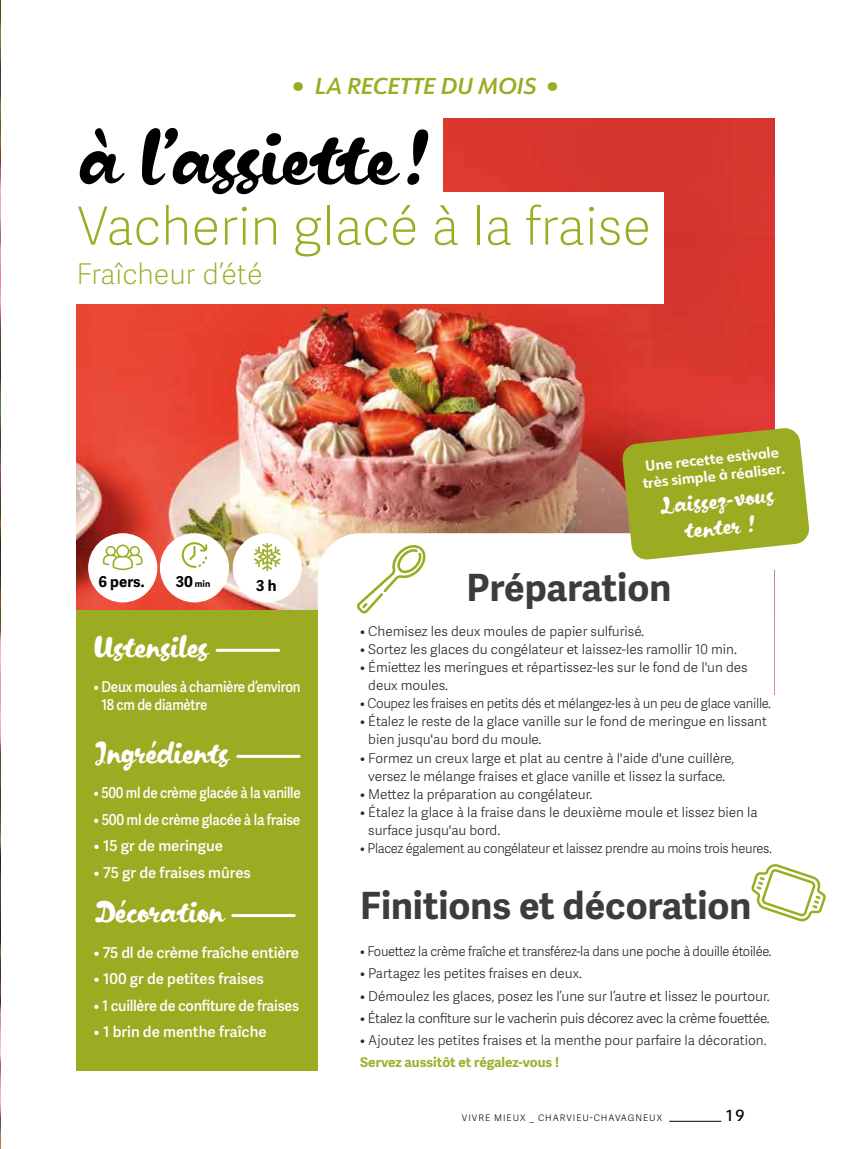
<style>
.page{position:relative;width:851px;height:1149px;background:#fff}
.page>*{position:absolute;margin:0;border:0;box-sizing:border-box;transform-origin:0 0}
.t1{font:75px "Kapelka New";letter-spacing:-.02em;color:#000}
.t2{font:100 52.5px "Adelle Sans";color:#9bac22}
.t3{font:700 37.5px "Adelle Sans";color:#3c3c3b}
.t4{font:30px "Kapelka New";letter-spacing:-.02em;color:#fff}
.t5{font:100 28.5px "Adelle Sans";color:#9bac22}
.t6{font:22.5px/27px "Kapelka New";color:#fff;text-align:center}
.t7{font:italic 600 22.5px "URW Form";color:#9bac22}
.t8{font:500 15.75px "URW Form";color:#000}
.t9{font:600 15px "Adelle Sans";color:#fff}
.t10{font:600 15px/18px "Adelle Sans";letter-spacing:-.02em;color:#fff;scale:.89 1}
.t11{font:600 15px "Adelle Sans";letter-spacing:-.02em;color:#fff;scale:.96 1}
.t12{font:600 15px "Adelle Sans";letter-spacing:-.02em;color:#fff;scale:.91 1}
.t13{font:600 15px "Adelle Sans";letter-spacing:-.02em;color:#fff}
.t14{font:700 15px "Adelle Sans";color:#000}
.t15{font:700 14.4px/17.2px "URW Form";color:#fff;text-align:center}
.t16{font:300 13.5px/18px "Adelle Sans";color:#282827}
.t17{font:300 13.5px "Adelle Sans";letter-spacing:-.02em;color:#282827;scale:.95 1}
.t18{font:300 13.5px "Adelle Sans";letter-spacing:-.02em;color:#282827;scale:.96 1}
.t19{font:300 13.5px "Adelle Sans";letter-spacing:-.02em;color:#282827}
.t20{font:700 13.5px "Adelle Sans";color:#a0af2f}
.t21{font:300 9px "Adelle Sans";letter-spacing:.11em;color:#000}
.t22{font:700 9px "Adelle Sans";color:#000}
.s1{font-weight:800;font-style:normal}
.s2{font-size:15px}
</style>
<div class="page">
<hr style="left:669px;top:1120px;width:52px;height:1px;background:#000">
<img style="left:0;top:0;width:1px;height:1148px">
<img style="left:77px;top:118px;width:697px;height:492px">
<svg style="left:317px;top:533px;width:457px;height:180px"></svg>
<div style="left:77px;top:610px;width:240px;height:460px;background:#9bac22"></div>
<hr style="left:217px;top:648px;width:61px;height:3px;background:#fff">
<hr style="left:238px;top:754px;width:61px;height:3px;background:#fff">
<hr style="left:233px;top:913px;width:61px;height:3px;background:#fff">
<div style="left:64px;top:118px;width:378px;height:100px;background:#fff"></div>
<div style="left:64px;top:192px;width:599px;height:111px;background:#fff"></div>
<svg style="left:357px;top:544px;width:69px;height:69px"></svg>
<div style="left:88px;top:533px;width:69px;height:69px;background:#fff;border-radius:50%"></div>
<svg style="left:103px;top:544px;width:39px;height:26px"></svg>
<div style="left:160px;top:533px;width:69px;height:69px;background:#fff;border-radius:50%"></div>
<svg style="left:182px;top:542px;width:25px;height:25px"></svg>
<svg style="left:621px;top:427px;width:189px;height:142px;background:#adaf45"></svg>
<svg style="left:751px;top:864px;width:75px;height:58px"></svg>
<div style="left:233px;top:533px;width:69px;height:69px;background:#fff;border-radius:50%"></div>
<svg style="left:254px;top:542px;width:27px;height:29px"></svg>
<h3 class="t7" style="left:292px;top:70px;width:268px"><span class="s1">•</span> LA RECETTE DU MOIS <span class="s1">•</span></h3>
<h1 class="t1" style="left:77px;top:107px;width:353px">à l’assiette!</h1>
<h2 class="t2" style="left:77px;top:195px;width:576px">Vacherin glacé à la fraise</h2>
<h3 class="t5" style="left:77px;top:257px;width:187px">Fraîcheur d’été</h3>
<p class="t14" style="left:98px;top:572px;width:48px">6 pers.</p>
<p class="t22" style="left:176px;top:577px;width:36px"><span class="s2">30</span> min</p>
<p class="t14" style="left:256px;top:577px;width:22px">3 h</p>
<h3 class="t4" style="left:94px;top:626px;width:116px">Ustensiles</h3>
<p class="t10" style="left:101px;top:678px;width:225px;text-indent:-8px">• Deux moules à charnière d’environ<br>18 cm de diamètre</p>
<h3 class="t4" style="left:94px;top:732px;width:136px">Ingrédients</h3>
<p class="t10" style="left:94px;top:784px;width:234px">• 500 ml de crème glacée à la vanille</p>
<p class="t12" style="left:94px;top:810px;width:228px">• 500 ml de crème glacée à la fraise</p>
<p class="t9" style="left:94px;top:837px;width:131px">• 15 gr de meringue</p>
<p class="t9" style="left:94px;top:863px;width:159px">• 75 gr de fraises mûres</p>
<h3 class="t4" style="left:94px;top:891px;width:131px">Décoration</h3>
<p class="t13" style="left:94px;top:943px;width:207px">• 75 dl de crème fraîche entière</p>
<p class="t9" style="left:94px;top:969px;width:172px">• 100 gr de petites fraises</p>
<p class="t11" style="left:94px;top:996px;width:215px">• 1 cuillère de confiture de fraises</p>
<p class="t9" style="left:94px;top:1022px;width:175px">• 1 brin de menthe fraîche</p>
<p class="t15" style="left:640px;top:457px;width:144px;rotate:-6deg">Une recette estivale très simple à réaliser.</p>
<h3 class="t6" style="left:658px;top:492px;width:115px;rotate:-6deg">Laissez-vous tenter !</h3>
<h3 class="t3" style="left:466px;top:565px;width:206px">Préparation</h3>
<p class="t16" style="left:360px;top:623px;width:285px">• Chemisez les deux moules de papier sulfurisé.</p>
<p class="t16" style="left:360px;top:641px;width:378px">• Sortez les glaces du congélateur et laissez-les ramollir 10 min.</p>
<p class="t16" style="left:368px;top:659px;width:381px;text-indent:-8px">• Émiettez les meringues et répartissez-les sur le fond de l'un des deux moules.</p>
<p class="t18" style="left:360px;top:695px;width:429px">• Coupez les fraises en petits dés et mélangez-les à un peu de glace vanille.</p>
<p class="t16" style="left:368px;top:713px;width:400px;text-indent:-8px">• Étalez le reste de la glace vanille sur le fond de meringue en lissant bien jusqu'au bord du moule.</p>
<p class="t16" style="left:360px;top:749px;width:375px;text-align:center">• Formez un creux large et plat au centre à l'aide d'une cuillère, versez le mélange fraises et glace vanille et lissez la surface.</p>
<p class="t16" style="left:360px;top:785px;width:234px">• Mettez la préparation au congélateur.</p>
<p class="t16" style="left:368px;top:803px;width:391px;text-indent:-8px">• Étalez la glace à la fraise dans le deuxième moule et lissez bien la surface jusqu'au bord.</p>
<p class="t17" style="left:360px;top:839px;width:434px">• Placez également au congélateur et laissez prendre au moins trois heures.</p>
<h3 class="t3" style="left:360px;top:882px;width:392px">Finitions et décoration</h3>
<p class="t17" style="left:360px;top:943px;width:434px">• Fouettez la crème fraîche et transférez-la dans une poche à douille étoilée.</p>
<p class="t16" style="left:360px;top:964px;width:223px">• Partagez les petites fraises en deux.</p>
<p class="t16" style="left:360px;top:986px;width:411px">• Démoulez les glaces, posez les l’une sur l’autre et lissez le pourtour.</p>
<p class="t19" style="left:360px;top:1009px;width:411px">• Étalez la confiture sur le vacherin puis décorez avec la crème fouettée.</p>
<p class="t16" style="left:360px;top:1031px;width:408px">• Ajoutez les petites fraises et la menthe pour parfaire la décoration.</p>
<p class="t20" style="left:360px;top:1054px;width:200px">Servez aussitôt et régalez-vous !</p>
<p class="t21" style="left:462px;top:1112px;width:202px">VIVRE MIEUX _ CHARVIEU-CHAVAGNEUX</p>
<p class="t8" style="left:725px;top:1104px;width:21px">19</p>
</div>
